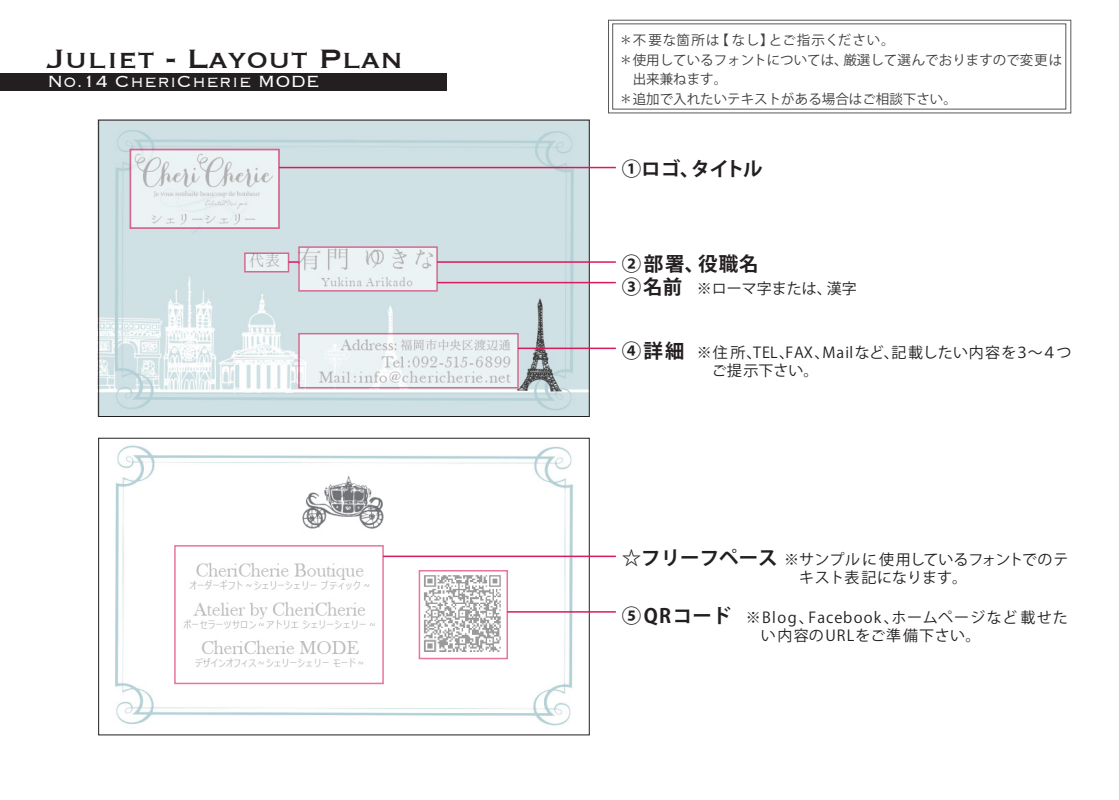
<style>
.page{position:relative;width:1119px;height:800px;background:#fff}
.page>*{position:absolute;margin:0;border:0;box-sizing:border-box;transform-origin:0 0}
.t1{font:34.5px "Copperplate";color:#231f20}
.t2{font:300 21px "Copperplate";color:#fff}
.t3{font:700 19.5px "Koz Go Pr 6 N";color:#231f20}
.t4{font:700 19.5px/23.2px "Koz Go Pr 6 N";letter-spacing:.07em;color:#231f20}
.t5{font:15px/18px "Koz Go Pr 6 N";color:#231f20}
.t6{font:15px/18px "Koz Go Pr 6 N";letter-spacing:.08em;color:#231f20}
.t7{font:15px/18px "Koz Go Pr 6 N";letter-spacing:.02em;color:#231f20}
.t8{font:13.5px/19.5px "Koz Go Pr 6 N";color:#3e3e3f}
</style>
<div class="page">
<div style="left:608px;top:20px;width:462px;height:93px;border:1px solid #57585a"></div>
<img style="left:115px;top:445px;width:472px;height:281px">
<img style="left:100px;top:122px;width:487px;height:293px">
<div style="left:98px;top:120px;width:491px;height:297px;border:1px solid #231f20"></div>
<div style="left:98px;top:438px;width:491px;height:297px;border:1px solid #231f20"></div>
<div style="left:0;top:73px;width:446px;height:18px;background:#231f20"></div>
<svg style="left:174px;top:545px;width:210px;height:139px"></svg>
<svg style="left:129px;top:149px;width:151px;height:80px;background:#e4e3e7"></svg>
<hr style="left:279px;top:167px;width:336px;height:1px;background:#d91a5b">
<hr style="left:383px;top:555px;width:232px;height:2px;background:#d91a5b">
<svg style="left:244px;top:252px;width:45px;height:20px"></svg>
<svg style="left:298px;top:246px;width:140px;height:45px;background:#e3e1e5"></svg>
<hr style="left:437px;top:261px;width:178px;height:2px;background:#d91a5b">
<svg style="left:288px;top:261px;width:11px;height:2px"></svg>
<hr style="left:437px;top:282px;width:178px;height:1px;background:#d91a5b">
<svg style="left:418px;top:570px;width:90px;height:89px"></svg>
<svg style="left:298px;top:333px;width:220px;height:55px;background:#e4e4e7"></svg>
<hr style="left:507px;top:611px;width:108px;height:1px;background:#d91a5b">
<hr style="left:518px;top:347px;width:97px;height:2px;background:#d91a5b">
<h1 class="t1" style="left:47px;top:36px;width:357px">Juliet - Layout Plan</h1>
<h2 class="t2" style="left:47px;top:67px;width:274px">No.14 CheriCherie MODE</h2>
<p class="t8" style="left:619px;top:31px;width:444px">＊不要な箇所は【なし】とご指示ください。<br>＊使用しているフォントについては、厳選して選んでおりますので変更は　出来兼ねます。<br>＊追加で入れたいテキストがある場合はご相談下さい。</p>
<h3 class="t3" style="left:621px;top:157px;width:142px">①ロゴ、タイトル</h3>
<h3 class="t4" style="left:621px;top:252px;width:138px">②部署、役職名<br>③名前</h3>
<p class="t5" style="left:696px;top:279px;width:161px">※ローマ字または、漢字</p>
<h3 class="t3" style="left:621px;top:339px;width:64px">④詳細</h3>
<p class="t7" style="left:696px;top:343px;width:376px">※住所、TEL、FAX、Mailなど、記載したい内容を３～４つ　ご提示下さい。</p>
<h3 class="t3" style="left:621px;top:546px;width:157px">☆フリーフペース</h3>
<p class="t5" style="left:799px;top:550px;width:271px;text-indent:-15px">※サンプルに使用しているフォントでのテキスト表記になります。</p>
<h3 class="t3" style="left:621px;top:604px;width:111px">⑤QRコード</h3>
<p class="t6" style="left:760px;top:608px;width:308px;text-indent:-15px">※Blog、Facebook、ホームページなど載せたい内容のURLをご準備下さい。</p>
</div>
